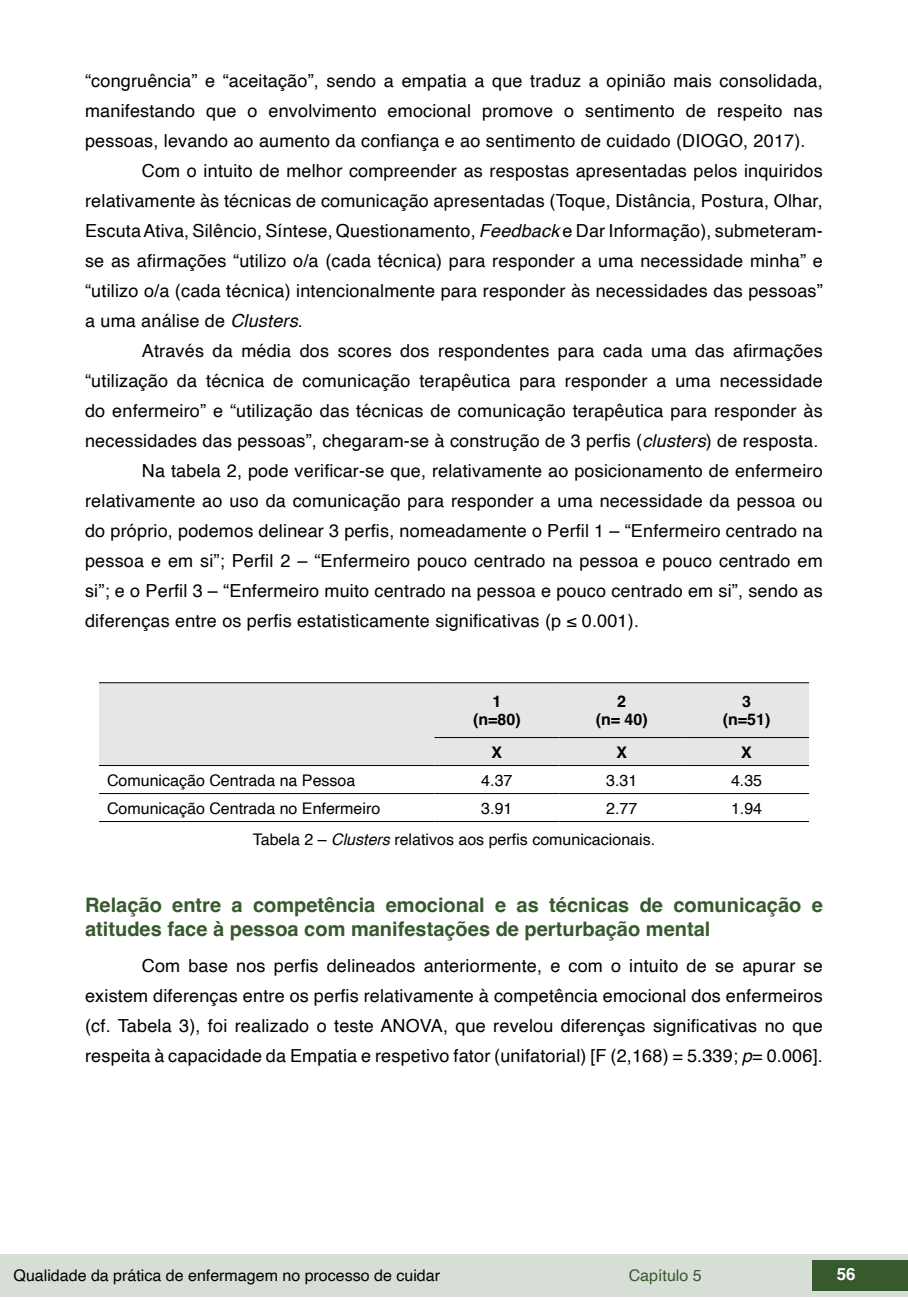
<style>
.page{position:relative;width:908px;height:1304px;background:#fff}
.page>*{position:absolute;margin:0;border:0;box-sizing:border-box;transform-origin:0 0}
.t1{font:700 20px/24px "Helvetica";color:#36592e}
.t2{font:18px/30px "Helvetica";letter-spacing:.01em;color:#000;text-align:justify}
.t3{font:700 16.8px "Helvetica";color:#fff}
.t4{font:16px "Helvetica";color:#000}
.t5{font:700 16px/18px "Helvetica";color:#000;text-align:center}
.t6{font:16px "Helvetica";color:#36592e}
.s1{font-style:italic}
</style>
<div class="page">
<div style="left:0;top:1254px;width:906px;height:43px;background:#d7ded5"></div>
<div style="left:812px;top:1261px;width:95px;height:30px;background:#36592e"></div>
<div style="left:99px;top:683px;width:709px;height:82px;background:#e7e6e6"></div>
<svg style="left:99px;top:766px;width:709px;height:29px"></svg>
<hr style="left:99px;top:682px;width:335px;height:1px;background:#000">
<hr style="left:434px;top:682px;width:125px;height:1px;background:#000">
<hr style="left:559px;top:682px;width:124px;height:1px;background:#000">
<hr style="left:683px;top:682px;width:125px;height:1px;background:#000">
<hr style="left:434px;top:737px;width:125px;height:1px;background:#000">
<hr style="left:559px;top:737px;width:124px;height:1px;background:#000">
<hr style="left:683px;top:737px;width:125px;height:1px;background:#000">
<hr style="left:99px;top:765px;width:335px;height:1px;background:#000">
<hr style="left:434px;top:765px;width:125px;height:1px;background:#000">
<hr style="left:559px;top:765px;width:124px;height:1px;background:#000">
<hr style="left:683px;top:765px;width:125px;height:1px;background:#000">
<hr style="left:99px;top:793px;width:335px;height:1px;background:#000">
<hr style="left:434px;top:793px;width:125px;height:1px;background:#000">
<hr style="left:559px;top:793px;width:124px;height:1px;background:#000">
<hr style="left:683px;top:793px;width:125px;height:1px;background:#000">
<hr style="left:99px;top:821px;width:335px;height:1px;background:#000">
<hr style="left:434px;top:821px;width:125px;height:1px;background:#000">
<hr style="left:559px;top:821px;width:124px;height:1px;background:#000">
<hr style="left:683px;top:821px;width:125px;height:1px;background:#000">
<p class="t2" style="left:85px;top:66px;width:738px">“congruência” e “aceitação”, sendo a empatia a que traduz a opinião mais consolidada,</p>
<p class="t2" style="left:85px;top:96px;width:738px">manifestando que o envolvimento emocional promove o sentimento de respeito nas</p>
<p class="t2" style="left:85px;top:126px;width:721px">pessoas, levando ao aumento da confiança e ao sentimento de cuidado (DIOGO, 2017).</p>
<p class="t2" style="left:142px;top:156px;width:682px">Com o intuito de melhor compreender as respostas apresentadas pelos inquiridos</p>
<p class="t2" style="left:85px;top:186px;width:738px">relativamente às técnicas de comunicação apresentadas (Toque, Distância, Postura, Olhar,</p>
<p class="t2" style="left:85px;top:216px;width:738px">Escuta Ativa, Silêncio, Síntese, Questionamento, <span class="s1">Feedback</span> e Dar Informação), submeteram-</p>
<p class="t2" style="left:85px;top:246px;width:738px">se as afirmações “utilizo o/a (cada técnica) para responder a uma necessidade minha” e</p>
<p class="t2" style="left:85px;top:276px;width:738px">“utilizo o/a (cada técnica) intencionalmente para responder às necessidades das pessoas”</p>
<p class="t2" style="left:85px;top:306px;width:219px">a uma análise de <span class="s1">Clusters</span>.</p>
<p class="t2" style="left:142px;top:336px;width:682px">Através da média dos scores dos respondentes para cada uma das afirmações</p>
<p class="t2" style="left:85px;top:366px;width:738px">“utilização da técnica de comunicação terapêutica para responder a uma necessidade</p>
<p class="t2" style="left:85px;top:396px;width:738px">do enfermeiro” e “utilização das técnicas de comunicação terapêutica para responder às</p>
<p class="t2" style="left:85px;top:427px;width:734px">necessidades das pessoas”, chegaram-se à construção de 3 perfis (<span class="s1">clusters</span>) de resposta.</p>
<p class="t2" style="left:142px;top:457px;width:682px">Na tabela 2, pode verificar-se que, relativamente ao posicionamento de enfermeiro</p>
<p class="t2" style="left:85px;top:487px;width:738px">relativamente ao uso da comunicação para responder a uma necessidade da pessoa ou</p>
<p class="t2" style="left:85px;top:517px;width:738px">do próprio, podemos delinear 3 perfis, nomeadamente o Perfil 1 – “Enfermeiro centrado na</p>
<p class="t2" style="left:85px;top:547px;width:738px">pessoa e em si”; Perfil 2 – “Enfermeiro pouco centrado na pessoa e pouco centrado em</p>
<p class="t2" style="left:85px;top:577px;width:738px">si”; e o Perfil 3 – “Enfermeiro muito centrado na pessoa e pouco centrado em si”, sendo as</p>
<p class="t2" style="left:85px;top:607px;width:555px">diferenças entre os perfis estatisticamente significativas (p ≤ 0.001).</p>
<p class="t5" style="left:473px;top:694px;width:49px">1 (n=80)</p>
<p class="t5" style="left:595px;top:694px;width:54px">2<br>(n= 40)</p>
<p class="t5" style="left:722px;top:694px;width:49px">3 (n=51)</p>
<p class="t5" style="left:491px;top:745px;width:12px">X</p>
<p class="t5" style="left:616px;top:745px;width:12px">X</p>
<p class="t5" style="left:741px;top:745px;width:12px">X</p>
<p class="t4" style="left:107px;top:768px;width:250px">Comunicação Centrada na Pessoa</p>
<p class="t4" style="left:481px;top:768px;width:33px">4.37</p>
<p class="t4" style="left:606px;top:768px;width:33px">3.31</p>
<p class="t4" style="left:730px;top:768px;width:33px">4.35</p>
<p class="t4" style="left:107px;top:796px;width:274px">Comunicação Centrada no Enfermeiro</p>
<p class="t4" style="left:481px;top:796px;width:33px">3.91</p>
<p class="t4" style="left:606px;top:796px;width:33px">2.77</p>
<p class="t4" style="left:730px;top:796px;width:33px">1.94</p>
<p class="t4" style="left:253px;top:827px;width:403px">Tabela 2 – <span class="s1">Clusters</span> relativos aos perfis comunicacionais.</p>
<p class="t1" style="left:85px;top:895px;width:738px">Relação entre a competência emocional e as técnicas de comunicação e atitudes face à pessoa com manifestações de perturbação mental</p>
<p class="t2" style="left:85px;top:951px;width:739px;text-indent:57px">Com base nos perfis delineados anteriormente, e com o intuito de se apurar se existem diferenças entre os perfis relativamente à competência emocional dos enfermeiros (cf. Tabela 3), foi realizado o teste ANOVA, que revelou diferenças significativas no que respeita à capacidade da Empatia e respetivo fator (unifatorial) [F (2,168) = 5.339; <span class="s1">p</span>= 0.006].</p>
<p class="t4" style="left:14px;top:1263px;width:427px">Qualidade da prática de enfermagem no processo de cuidar</p>
<p class="t6" style="left:628px;top:1263px;width:74px">Capítulo 5</p>
<p class="t3" style="left:836px;top:1264px;width:20px">56</p>
</div>
